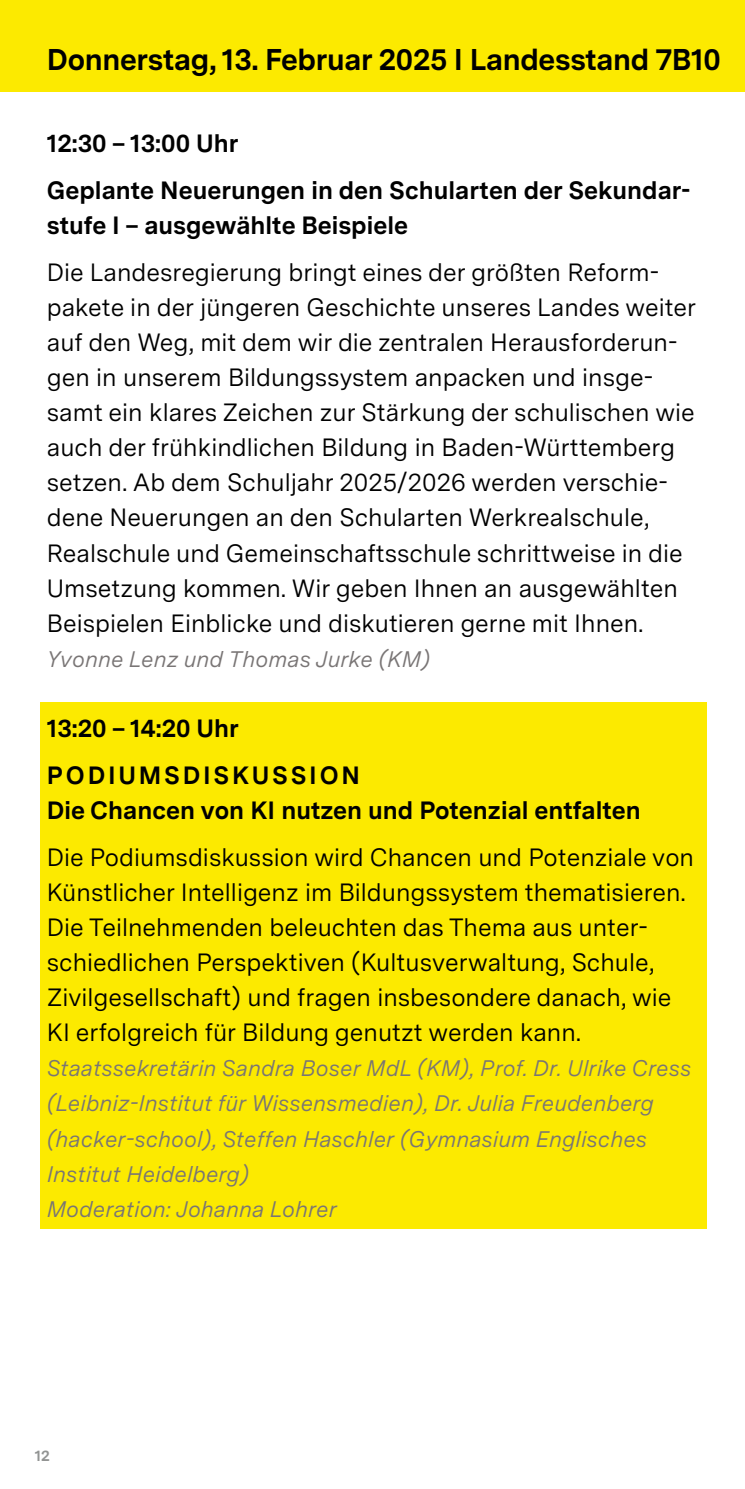
<style>
.page{position:relative;width:745px;height:1489px;background:#fff}
.page>*{position:absolute;margin:0;border:0;box-sizing:border-box;transform-origin:0 0}
.t1{font:700 30px "Ba Wue Sans";letter-spacing:-.01em;color:#000}
.t2{font:25px/35px "Ba Wue Sans";color:#000}
.t3{font:700 25px/46.8px "Ba Wue Sans";color:#000}
.t4{font:700 25px/46.8px "Ba Wue Sans";letter-spacing:.11em;color:#000}
.t5{font:italic 22.5px/35px "Ba Wue Sans";color:#797575}
.t6{font:700 15px "Ba Wue Sans";color:#929493}
</style>
<div class="page">
<div style="left:0;top:0;width:744px;height:92px;background:#fcea00"></div>
<div style="left:40px;top:702px;width:666px;height:526px;background:#fcea00"></div>
<p class="t1" style="left:47px;top:38px;width:675px">Donnerstag, 13. Februar 2025 I Landesstand 7B10</p>
<p class="t3" style="left:47px;top:119px;width:644px">12:30 – 13:00 Uhr<br>Geplante Neuerungen in den Schularten der Sekundar-</p>
<p class="t3" style="left:47px;top:201px;width:362px">stufe I – ausgewählte Beispiele</p>
<p class="t2" style="left:47px;top:254px;width:650px">Die Landesregierung bringt eines der größten Reform&shy;pakete in der jüngeren Geschichte unseres Landes weiter auf den Weg, mit dem wir die zentralen Herausforderun&shy;gen in unserem Bildungssystem anpacken und insge&shy;samt ein klares Zeichen zur Stärkung der schulischen wie auch der frühkindlichen Bildung in Baden-Württemberg setzen. Ab dem Schuljahr 2025/2026 werden verschie&shy;dene Neuerungen an den Schularten Werkrealschule, Realschule und Gemeinschaftsschule schrittweise in die Umsetzung kommen. Wir geben Ihnen an ausgewählten Beispielen Einblicke und diskutieren gerne mit Ihnen.</p>
<p class="t5" style="left:47px;top:641px;width:385px">Yvonne Lenz und Thomas Jurke (KM)</p>
<p class="t4" style="left:47px;top:704px;width:314px">13:20 – 14:20 Uhr<br>PODIUMSDISKUSSION</p>
<p class="t3" style="left:47px;top:785px;width:595px">Die Chancen von KI nutzen und Potenzial entfalten</p>
<p class="t2" style="left:47px;top:839px;width:648px">Die Podiumsdiskussion wird Chancen und Potenziale von Künstlicher Intelligenz im Bildungssystem thematisieren.<br>Die Teilnehmenden beleuchten das Thema aus unter&shy;schiedlichen Perspektiven (Kultusverwaltung, Schule, Zivilgesellschaft) und fragen insbesondere danach, wie KI erfolgreich für Bildung genutzt werden kann.</p>
<p class="t5" style="left:47px;top:1050px;width:645px">Staatssekretärin Sandra Boser MdL (KM), Prof. Dr. Ulrike Cress (Leibniz-Institut für Wissensmedien), Dr. Julia Freudenberg (hacker-school), Steffen Haschler (Gymnasium Englisches Institut Heidelberg)<br>Moderation: Johanna Lohrer</p>
<p class="t6" style="left:35px;top:1444px;width:17px">12</p>
</div>
